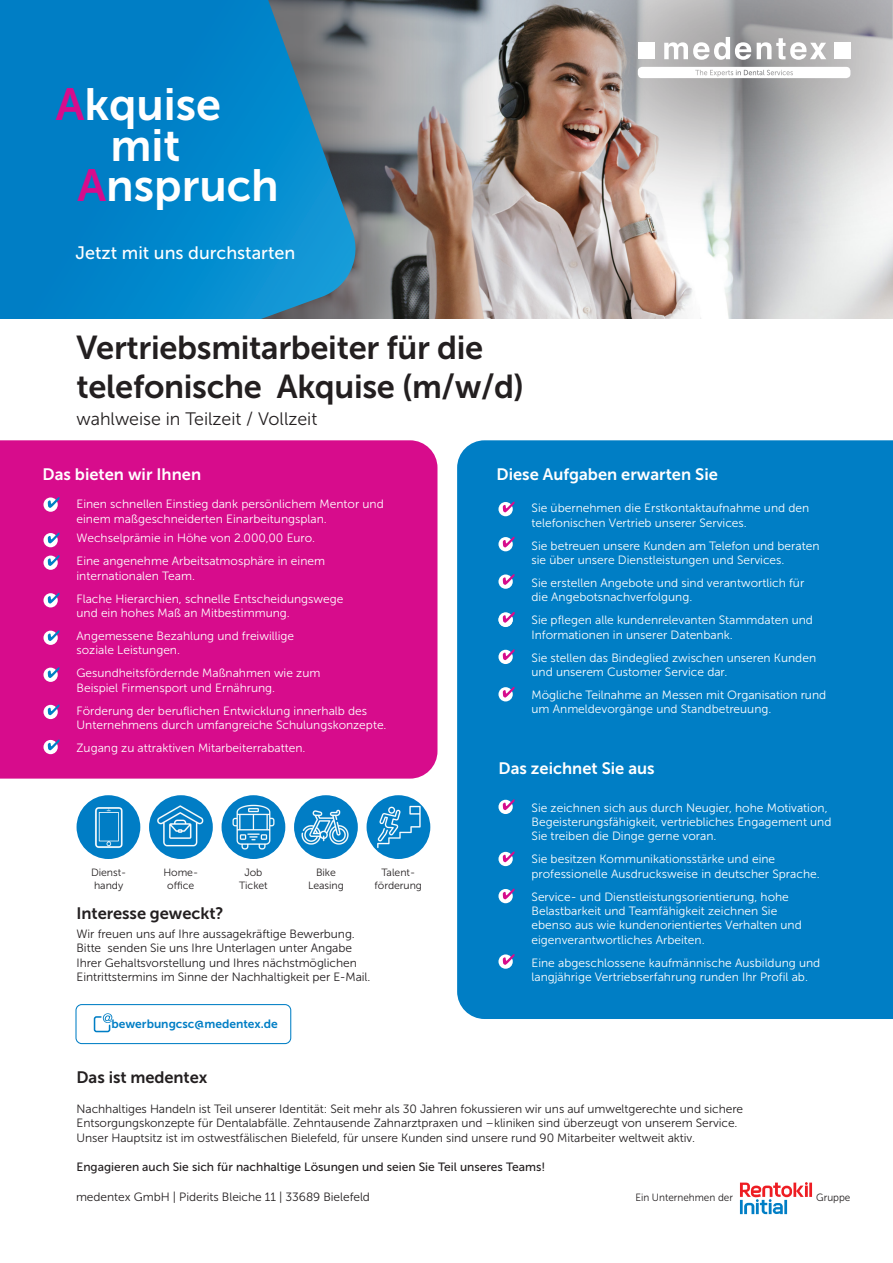
<style>
.page{position:relative;width:893px;height:1263px;background:#fff}
.page>*{position:absolute;margin:0;border:0;box-sizing:border-box;transform-origin:0 0}
.t1{font:45px "Museo Sans 700";color:#fff}
.t2{font:33px/39.6px "Museo Sans 700";letter-spacing:-.01em;color:#231f20}
.t3{font:18px "Museo Sans 300";color:#231f20}
.t4{font:18px "Museo Sans 500";color:#fff}
.t5{font:16.5px "Museo Sans 700";color:#fff}
.t6{font:16.5px "Museo Sans 700";letter-spacing:-.005em;color:#231f20}
.t7{font:12px/14.4px "Museo Sans 300";color:#fff}
.t8{font:12px/14.4px "Museo Sans 300";letter-spacing:-.005em;color:#231f20}
.t9{font:12px "Museo Sans 500";color:#231f20}
.t10{font:12px "Museo Sans 700";color:#007ec5}
.t11{font:10.5px/12.6px "Museo Sans 300";letter-spacing:-.005em;color:#231f20;text-align:center}
.t12{font:10.5px "Museo Sans 300";letter-spacing:-.005em;color:#231f20;scale:.95 1}
.s1{color:#d70c8c}
</style>
<div class="page">
<img style="left:551px;top:252px;width:342px;height:67px">
<svg style="left:362px;top:0;width:189px;height:319px;background:#98908d"></svg>
<svg style="left:740px;top:1182px;width:72px;height:32px"></svg>
<div style="left:471px;top:0;width:422px;height:252px;background:#231f20;opacity:.69"></div>
<svg style="left:664px;top:37px;width:87px;height:23px"></svg>
<svg style="left:757px;top:38px;width:69px;height:22px"></svg>
<div style="left:638px;top:43px;width:16px;height:16px;background:#fff"></div>
<div style="left:834px;top:43px;width:16px;height:16px;background:#fff"></div>
<svg style="left:638px;top:67px;width:212px;height:11px"></svg>
<svg style="left:0;top:0;width:362px;height:319px;background:#0f82bf"></svg>
<div style="left:0;top:440px;width:437px;height:339px;background:#d70c8c"></div>
<svg style="left:43px;top:497px;width:15px;height:15px"></svg>
<svg style="left:48px;top:497px;width:12px;height:11px"></svg>
<svg style="left:43px;top:555px;width:15px;height:15px"></svg>
<svg style="left:48px;top:555px;width:12px;height:11px"></svg>
<svg style="left:43px;top:593px;width:15px;height:14px"></svg>
<svg style="left:48px;top:593px;width:12px;height:11px"></svg>
<svg style="left:43px;top:631px;width:15px;height:14px"></svg>
<svg style="left:48px;top:630px;width:12px;height:11px"></svg>
<svg style="left:43px;top:668px;width:15px;height:14px"></svg>
<svg style="left:48px;top:667px;width:12px;height:11px"></svg>
<svg style="left:43px;top:705px;width:15px;height:14px"></svg>
<svg style="left:48px;top:704px;width:12px;height:11px"></svg>
<svg style="left:43px;top:740px;width:15px;height:14px"></svg>
<svg style="left:48px;top:739px;width:12px;height:11px"></svg>
<svg style="left:43px;top:533px;width:15px;height:14px"></svg>
<svg style="left:48px;top:533px;width:12px;height:10px"></svg>
<div style="left:457px;top:440px;width:436px;height:579px;background:#007ec5"></div>
<svg style="left:498px;top:502px;width:15px;height:14px"></svg>
<svg style="left:503px;top:502px;width:11px;height:10px"></svg>
<svg style="left:498px;top:537px;width:15px;height:14px"></svg>
<svg style="left:503px;top:537px;width:11px;height:10px"></svg>
<svg style="left:498px;top:574px;width:15px;height:15px"></svg>
<svg style="left:503px;top:574px;width:11px;height:11px"></svg>
<div style="left:498px;top:613px;width:15px;height:14px;background:#0580c6;border-radius:50%"></div>
<svg style="left:498px;top:612px;width:15px;height:15px"></svg>
<svg style="left:503px;top:612px;width:11px;height:11px"></svg>
<svg style="left:498px;top:650px;width:15px;height:14px"></svg>
<svg style="left:503px;top:649px;width:11px;height:11px"></svg>
<svg style="left:498px;top:687px;width:15px;height:14px"></svg>
<svg style="left:503px;top:687px;width:11px;height:10px"></svg>
<svg style="left:498px;top:800px;width:15px;height:14px"></svg>
<svg style="left:503px;top:799px;width:11px;height:11px"></svg>
<svg style="left:498px;top:852px;width:15px;height:14px"></svg>
<svg style="left:503px;top:851px;width:11px;height:11px"></svg>
<svg style="left:498px;top:889px;width:15px;height:14px"></svg>
<svg style="left:503px;top:888px;width:11px;height:11px"></svg>
<svg style="left:498px;top:954px;width:15px;height:15px"></svg>
<svg style="left:503px;top:954px;width:11px;height:11px"></svg>
<div style="left:75px;top:1004px;width:216px;height:40px;border:1px solid #007ec5;border-radius:6px"></div>
<svg style="left:93px;top:1013px;width:19px;height:20px"></svg>
<img style="left:77px;top:795px;width:63px;height:64px;border-radius:32px">
<img style="left:294px;top:795px;width:64px;height:64px;border-radius:32px">
<img style="left:149px;top:795px;width:64px;height:64px;border-radius:32px">
<img style="left:222px;top:795px;width:63px;height:64px;border-radius:32px">
<img style="left:367px;top:795px;width:63px;height:64px;border-radius:32px">
<h1 class="t1" style="left:56px;top:80px;width:167px"><span class="s1">A</span>kquise</h1>
<h1 class="t1" style="left:110px;top:120px;width:72px">mit</h1>
<h1 class="t1" style="left:78px;top:161px;width:203px"><span class="s1">A</span>nspruch</h1>
<h3 class="t4" style="left:75px;top:243px;width:221px">Jetzt mit uns durchstarten</h3>
<h2 class="t2" style="left:77px;top:327px;width:449px">Vertriebsmitarbeiter für die telefonische Akquise (m/w/d)</h2>
<h3 class="t3" style="left:77px;top:409px;width:242px">wahlweise in Teilzeit / Vollzeit</h3>
<h3 class="t5" style="left:43px;top:465px;width:160px">Das bieten wir Ihnen</h3>
<h3 class="t5" style="left:496px;top:465px;width:223px">Diese Aufgaben erwarten Sie</h3>
<p class="t7" style="left:77px;top:497px;width:309px">Einen schnellen Einstieg dank persönlichem Mentor und einem maßgeschneiderten Einarbeitungsplan.</p>
<p class="t7" style="left:77px;top:527px;width:250px;line-height:23px">Wechselprämie in Höhe von 2.000,00 Euro.<br>Eine angenehme Arbeitsatmosphäre in einem</p>
<p class="t7" style="left:77px;top:564px;width:268px;line-height:23px">internationalen Team.<br>Flache Hierarchien, schnelle Entscheidungswege</p>
<p class="t7" style="left:77px;top:602px;width:219px;line-height:23px">und ein hohes Maß an Mitbestimmung.<br>Angemessene Bezahlung und freiwillige</p>
<p class="t7" style="left:77px;top:639px;width:245px;line-height:23px">soziale Leistungen.<br>Gesundheitsfördernde Maßnahmen wie zum</p>
<p class="t7" style="left:77px;top:676px;width:292px;line-height:23px">Beispiel Firmensport und Ernährung.<br>Förderung der beruflichen Entwicklung innerhalb des</p>
<p class="t7" style="left:77px;top:713px;width:312px;line-height:23px">Unternehmens durch umfangreiche Schulungskonzepte.<br>Zugang zu attraktiven Mitarbeiterrabatten.</p>
<p class="t11" style="left:91px;top:866px;width:37px;text-align:left">Dienst&shy;handy</p>
<p class="t11" style="left:163px;top:866px;width:36px">Home&shy;office</p>
<p class="t11" style="left:239px;top:866px;width:30px">Job<br>Ticket</p>
<p class="t11" style="left:308px;top:866px;width:37px">Bike<br>Leasing</p>
<p class="t11" style="left:375px;top:866px;width:49px">Talent&shy;förderung</p>
<h3 class="t6" style="left:77px;top:904px;width:149px">Interesse geweckt?</h3>
<p class="t8" style="left:77px;top:927px;width:295px">Wir freuen uns auf Ihre aussagekräftige Bewerbung.<br>Bitte senden Sie uns Ihre Unterlagen unter Angabe Ihrer Gehaltsvorstellung und Ihres nächstmöglichen Eintrittstermins im Sinne der Nachhaltigkeit per E-Mail.</p>
<p class="t10" style="left:111px;top:1017px;width:168px">bewerbungcsc@medentex.de</p>
<p class="t7" style="left:531px;top:501px;width:279px">Sie übernehmen die Erstkontaktaufnahme und den telefonischen Vertrieb unserer Services.</p>
<p class="t7" style="left:531px;top:538px;width:289px">Sie betreuen unsere Kunden am Telefon und beraten sie über unsere Dienstleistungen und Services.</p>
<p class="t7" style="left:531px;top:576px;width:274px">Sie erstellen Angebote und sind verantwortlich für die Angebotsnachverfolgung.</p>
<p class="t7" style="left:531px;top:613px;width:283px">Sie pflegen alle kundenrelevanten Stammdaten und<br>Informationen in unserer Datenbank.</p>
<p class="t7" style="left:531px;top:650px;width:286px">Sie stellen das Bindeglied zwischen unseren Kunden und unserem Customer Service dar.</p>
<p class="t7" style="left:531px;top:688px;width:296px">Mögliche Teilnahme an Messen mit Organisation rund um Anmeldevorgänge und Standbetreuung.</p>
<h3 class="t5" style="left:498px;top:759px;width:158px">Das zeichnet Sie aus</h3>
<p class="t7" style="left:531px;top:800px;width:301px">Sie zeichnen sich aus durch Neugier, hohe Motivation,<br>Begeisterungsfähigkeit, vertriebliches Engagement und<br>Sie treiben die Dinge gerne voran.</p>
<p class="t7" style="left:531px;top:852px;width:290px">Sie besitzen Kommunikationsstärke und eine professionelle Ausdrucksweise in deutscher Sprache.</p>
<p class="t7" style="left:531px;top:889px;width:272px">Service- und Dienstleistungsorientierung, hohe Belastbarkeit und Teamfähigkeit zeichnen Sie ebenso aus wie kundenorientiertes Verhalten und eigenverantwortliches Arbeiten.</p>
<p class="t7" style="left:531px;top:955px;width:290px">Eine abgeschlossene kaufmännische Ausbildung und langjährige Vertriebserfahrung runden Ihr Profil ab.</p>
<h3 class="t6" style="left:77px;top:1068px;width:132px">Das ist medentex</h3>
<p class="t8" style="left:77px;top:1101px;width:668px">Nachhaltiges Handeln ist Teil unserer Identität: Seit mehr als 30 Jahren fokussieren wir uns auf umweltgerechte und sichere<br>Entsorgungskonzepte für Dentalabfälle. Zehntausende Zahnarztpraxen und –kliniken sind überzeugt von unserem Service.<br>Unser Hauptsitz ist im ostwestfälischen Bielefeld, für unsere Kunden sind unsere rund 90 Mitarbeiter weltweit aktiv.</p>
<p class="t9" style="left:77px;top:1160px;width:470px">Engagieren auch Sie sich für nachhaltige Lösungen und seien Sie Teil unseres Teams!</p>
<p class="t8" style="left:76px;top:1189px;width:295px">medentex GmbH | Piderits Bleiche 11 | 33689 Bielefeld</p>
<p class="t12" style="left:635px;top:1191px;width:104px">Ein Unternehmen der</p>
<p class="t12" style="left:816px;top:1191px;width:38px">Gruppe</p>
</div>
